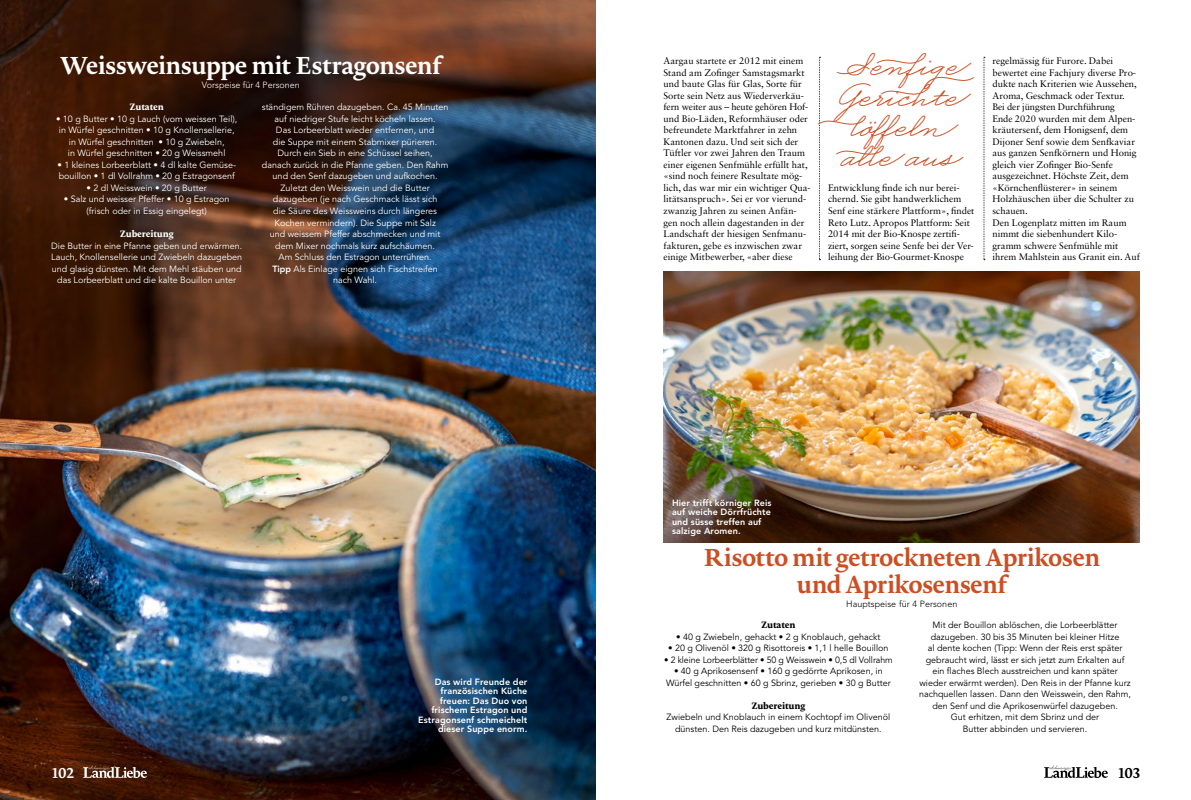
<style>
.page{position:relative;width:1191px;height:800px;background:#fff}
.page>*{position:absolute;margin:0;border:0;box-sizing:border-box;transform-origin:0 0}
._150_Zitat_30_BPenBo{font:700 30px/30px "Business Penmanship";color:#cc4e22;text-align:center}
._482_BB_Ut_28_NovBol{font:700 24px/27px "Novel Pro";letter-spacing:-.03em;color:#cc4e22;text-align:center}
._482_BB_Ut_28_NovBol-2{font:700 24px "Novel Pro";letter-spacing:-.035em;color:#fff}
.t1{font:700 14px "Novel Pro";color:#fff}
.t2{font:700 14px "Novel Pro";color:#000}
._552_Txt_9_5_SabRoma{font:9.5px/11.5px "Sabon LT Std";color:#000}
._520_Txt_9_AvLight_x{font:9px/11.5px "Avenir LT Std";color:#fff;text-align:center}
._520_Txt_9_AvLight_x-2{font:9px/11.5px "Avenir LT Std";color:#000;text-align:center}
._621_Leg_BU_9_AvHeav{font:800 9px/9.5px "Avenir LT Std";letter-spacing:.01em;color:#fff;text-align:right}
._482_BB_Ut_28_NovBol-3{font:300 9px "Avenir LT Std";color:#000}
._520_Txt_9_AvLight_x-3{font:300 9px "Avenir LT Std";color:#fff}
._582_BB_Txt_9_NovelE{font:800 9px "Novel Pro";letter-spacing:-.02em;color:#fff}
._582_BB_Txt_9_NovelE-2{font:800 9px "Novel Pro";letter-spacing:-.02em;color:#000}
.s1{font-weight:800}
</style>
<div class="page">
<img style="left:0;top:0;width:595px;height:799px">
<img style="left:663px;top:271px;width:477px;height:271px">
<svg style="left:1044px;top:765px;width:63px;height:12px"></svg>
<svg style="left:83px;top:765px;width:64px;height:12px"></svg>
<svg style="left:819px;top:57px;width:1px;height:203px"></svg>
<svg style="left:983px;top:57px;width:2px;height:203px"></svg>
<p class="_482_BB_Ut_28_NovBol-2" style="left:60px;top:48px;width:383px">Weissweinsuppe mit Estragonsenf</p>
<p class="_520_Txt_9_AvLight_x-3" style="left:202px;top:80px;width:99px">Vorspeise für 4 Personen</p>
<p class="_582_BB_Txt_9_NovelE" style="left:129px;top:100px;width:36px">Zutaten</p>
<p class="_520_Txt_9_AvLight_x" style="left:56px;top:113px;width:183px">• 10 g Butter • 10 g Lauch (vom weissen Teil), in Würfel geschnitten • 10 g Knollensellerie, in Würfel geschnitten • 10 g Zwiebeln,<br>in Würfel geschnitten • 20 g Weissmehl</p>
<p class="_520_Txt_9_AvLight_x" style="left:57px;top:159px;width:180px;text-align:left">• 1 kleines Lorbeerblatt • 4 dl kalte Gemüse&shy;bouillon • 1 dl Vollrahm • 20 g Estragonsenf</p>
<p class="_520_Txt_9_AvLight_x" style="left:87px;top:182px;width:122px">• 2 dl Weisswein • 20 g Butter</p>
<p class="_520_Txt_9_AvLight_x" style="left:64px;top:194px;width:167px">• Salz und weisser Pfeffer • 10 g Estragon (frisch oder in Essig eingelegt)</p>
<p class="_582_BB_Txt_9_NovelE" style="left:120px;top:227px;width:55px">Zubereitung</p>
<p class="_520_Txt_9_AvLight_x" style="left:51px;top:240px;width:193px">Die Butter in eine Pfanne geben und erwärmen.<br>Lauch, Knollensellerie und Zwiebeln dazugeben und glasig dünsten. Mit dem Mehl stäuben und das Lorbeerblatt und die kalte Bouillon unter</p>
<p class="_520_Txt_9_AvLight_x" style="left:262px;top:102px;width:188px">ständigem Rühren dazugeben. Ca. 45 Minuten auf niedriger Stufe leicht köcheln lassen.</p>
<p class="_520_Txt_9_AvLight_x" style="left:273px;top:125px;width:166px">Das Lorbeerblatt wieder entfernen, und die Suppe mit einem Stabmixer pürieren.<br>Durch ein Sieb in eine Schüssel seihen,</p>
<p class="_520_Txt_9_AvLight_x" style="left:262px;top:159px;width:188px">danach zurück in die Pfanne geben. Den Rahm und den Senf dazugeben und aufkochen.<br>Zuletzt den Weisswein und die Butter dazugeben (je nach Geschmack lässt sich<br>die Säure des Weissweins durch längeres Kochen vermindern). Die Suppe mit Salz<br>und weissem Pfeffer abschmecken und mit dem Mixer nochmals kurz aufschäumen.<br>Am Schluss den Estragon unterrühren.</p>
<p class="_520_Txt_9_AvLight_x" style="left:272px;top:263px;width:167px"><span class="s1">Tipp</span> Als Einlage eignen sich Fischstreifen</p>
<p class="_520_Txt_9_AvLight_x" style="left:333px;top:274px;width:45px">nach Wahl.</p>
<p class="_621_Leg_BU_9_AvHeav" style="left:418px;top:676px;width:111px">Das wird Freunde der französischen Küche freuen: Das Duo von frischem Estragon und<br>Estragonsenf schmeichelt dieser Suppe enorm.</p>
<p class="_150_Zitat_30_BPenBo" style="left:838px;top:49px;width:145px">Senfige<br>Gerichte löffe ln alle aus</p>
<p class="_552_Txt_9_5_SabRoma" style="left:663px;top:55px;width:149px">Aargau startete er 2012 mit einem Stand am Zofinger Samstagsmarkt und baute Glas für Glas, Sorte für Sorte sein Netz aus Wiederverkäu&shy;fern weiter aus – heute gehören Hof&shy;und Bio-Läden, Reformhäuser oder befreundete Marktfahrer in zehn Kantonen dazu. Und seit sich der Tüftler vor zwei Jahren den Traum einer eigenen Senfmühle erfüllt hat, «sind noch feinere Resultate mög&shy;lich, das war mir ein wichtiger Qua&shy;litätsanspruch». Sei er vor vierund&shy;zwanzig Jahren zu seinen Anfän&shy;gen noch allein dagestanden in der Landschaft der hiesigen Senfmanu&shy;fakturen, gebe es inzwischen zwar einige Mitbewerber, «aber diese</p>
<p class="_552_Txt_9_5_SabRoma" style="left:828px;top:182px;width:148px">Entwicklung finde ich nur berei&shy;chernd. Sie gibt handwerklichem Senf eine stärkere Plattform», findet Reto Lutz. Apropos Plattform: Seit 2014 mit der Bio-Knospe zertifi&shy;ziert, sorgen seine Senfe bei der Ver&shy;leihung der Bio-Gourmet-Knospe</p>
<p class="_552_Txt_9_5_SabRoma" style="left:992px;top:55px;width:146px">regelmässig für Furore. Dabei bewertet eine Fachjury diverse Pro&shy;dukte nach Kriterien wie Aussehen,<br>Aroma, Geschmack oder Textur.<br>Bei der jüngsten Durchführung<br>Ende 2020 wurden mit dem Alpen&shy;kräutersenf, dem Honigsenf, dem<br>Dijoner Senf sowie dem Senfkaviar aus ganzen Senfkörnern und Honig gleich vier Zofinger Bio-Senfe ausgezeichnet. Höchste Zeit, dem «Körnchenflüsterer» in seinem<br>Holzhäuschen über die Schulter zu schauen.</p>
<p class="_552_Txt_9_5_SabRoma" style="left:992px;top:216px;width:149px">Den Logenplatz mitten im Raum nimmt die siebenhundert Kilo&shy;gramm schwere Senfmühle mit ihrem Mahlstein aus Granit ein. Auf</p>
<p class="_621_Leg_BU_9_AvHeav" style="left:672px;top:497px;width:101px;text-align:left">Hier trifft körniger Reis auf weiche Dörrfrüchte und süsse treffen auf salzige Aromen.</p>
<p class="_482_BB_Ut_28_NovBol" style="left:703px;top:543px;width:398px">Risotto mit getrockneten Aprikosen und Aprikosensenf</p>
<p class="_482_BB_Ut_28_NovBol-3" style="left:846px;top:598px;width:113px">Hauptspeise für 4 Personen</p>
<p class="_582_BB_Txt_9_NovelE-2" style="left:761px;top:618px;width:36px">Zutaten</p>
<p class="_520_Txt_9_AvLight_x-2" style="left:676px;top:631px;width:206px">• 40 g Zwiebeln, gehackt • 2 g Knoblauch, gehackt</p>
<p class="_520_Txt_9_AvLight_x-2" style="left:668px;top:642px;width:222px">• 20 g Olivenöl • 320 g Risottoreis • 1,1 l helle Bouillon</p>
<p class="_520_Txt_9_AvLight_x-2" style="left:664px;top:654px;width:230px">• 2 kleine Lorbeerblätter • 50 g Weisswein • 0,5 dl Vollrahm</p>
<p class="_520_Txt_9_AvLight_x-2" style="left:666px;top:665px;width:226px">• 40 g Aprikosensenf • 160 g gedörrte Aprikosen, in<br>Würfel geschnitten • 60 g Sbrinz, gerieben • 30 g Butter</p>
<p class="_582_BB_Txt_9_NovelE-2" style="left:751px;top:698px;width:56px">Zubereitung</p>
<p class="_520_Txt_9_AvLight_x-2" style="left:666px;top:711px;width:225px">Zwiebeln und Knoblauch in einem Kochtopf im Olivenöl dünsten. Den Reis dazugeben und kurz mitdünsten.</p>
<p class="_520_Txt_9_AvLight_x-2" style="left:919px;top:619px;width:213px">Mit der Bouillon ablöschen, die Lorbeerblätter dazugeben. 30 bis 35 Minuten bei kleiner Hitze<br>al dente kochen (Tipp: Wenn der Reis erst später gebraucht wird, lässt er sich jetzt zum Erkalten auf ein flaches Blech ausstreichen und kann später wieder erwärmt werden). Den Reis in der Pfanne kurz nachquellen lassen. Dann den Weisswein, den Rahm, den Senf und die Aprikosenwürfel dazugeben.</p>
<p class="_520_Txt_9_AvLight_x-2" style="left:951px;top:711px;width:150px">Gut erhitzen, mit dem Sbrinz und der<br>Butter abbinden und servieren.</p>
<h3 class="t1" style="left:51px;top:761px;width:25px">102</h3>
<h3 class="t2" style="left:1117px;top:761px;width:25px">103</h3>
</div>
